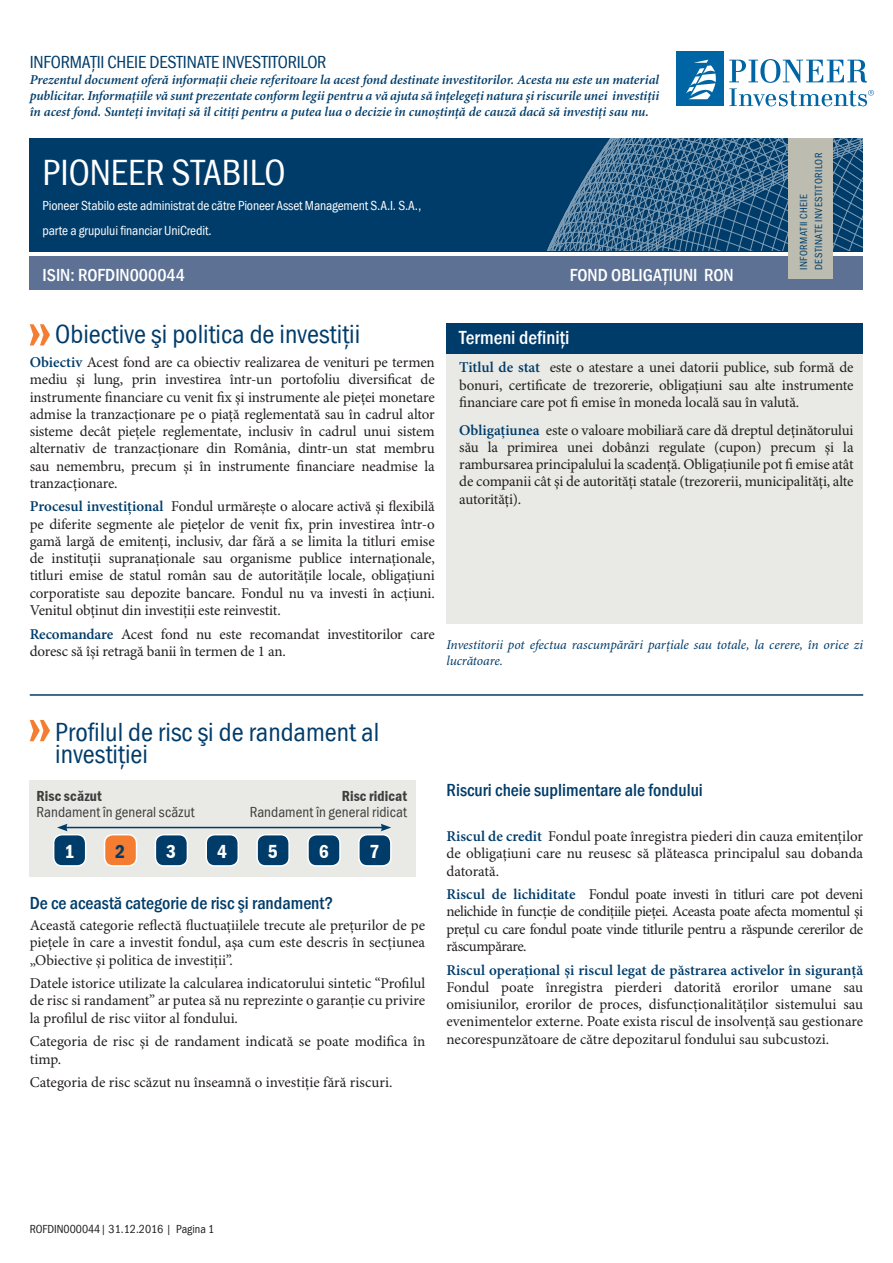
<style>
.page{position:relative;width:893px;height:1263px;background:#fff}
.page>*{position:absolute;margin:0;border:0;box-sizing:border-box;transform-origin:0 0}
.t1{font:condensed 37.5px "PI Franklin Gothic";color:#fff}
.Headings{font:condensed 27px/22.5px "PI Franklin Gothic";color:#003c6a}
.Headings-2{font:500 condensed 19.5px "PI Franklin Gothic";color:#fff}
.t2{font:600 condensed 19.5px "PI Franklin Gothic";color:#fff}
.t3{font:600 condensed 19.5px "PI Franklin Gothic";color:#003c6a}
.Small_Headings{font:500 condensed 18px "PI Franklin Gothic";color:#003c6a}
.t4{font:condensed 18px "PI Franklin Gothic";letter-spacing:-.01em;color:#003c6a}
.t5{font:500 condensed 18px "PI Franklin Gothic";color:#fff}
.Body_Copy{font:15px/17.2px "PI Minion";letter-spacing:-.01em;color:#231f20;text-align:justify}
.t6{font:condensed 15px "PI Franklin Gothic";letter-spacing:.005em;color:#3e3e3f}
.t7{font:600 condensed 15px "PI Franklin Gothic";letter-spacing:.01em;color:#3e3e3f}
.t8{font:italic 600 13.5px/16.2px "PI Minion";letter-spacing:-.005em;color:#003c6a;text-align:justify}
.t9{font:condensed 13.5px "PI Franklin Gothic";letter-spacing:-.01em;color:#fff}
.Headings-3{font:italic 13.5px/16.5px "PI Minion";letter-spacing:-.01em;color:#003c6a}
.Headings-4{font:condensed 12px "PI Franklin Gothic";color:#231f20}
.t10{font:condensed 10.5px/15px "PI Franklin Gothic";letter-spacing:.045em;color:#003c6a}
.s1{font-weight:600;color:#003c6a}
</style>
<div class="page">
<div style="left:676px;top:52px;width:48px;height:54px;background:#0065a4"></div>
<svg style="left:729px;top:59px;width:145px;height:47px"></svg>
<svg style="left:686px;top:60px;width:30px;height:39px"></svg>
<div style="left:30px;top:138px;width:833px;height:113px;background:#003c6a"></div>
<div style="left:446px;top:352px;width:417px;height:272px;background:#e9e9e5"></div>
<hr style="left:30px;top:694px;width:833px;height:2px;background:#003c6a">
<div style="left:30px;top:780px;width:386px;height:97px;background:#e9e9e5"></div>
<hr style="left:65px;top:827px;width:318px;height:1px;background:#003c6a">
<svg style="left:57px;top:824px;width:11px;height:7px"></svg>
<svg style="left:381px;top:824px;width:10px;height:7px"></svg>
<div style="left:54px;top:835px;width:32px;height:31px;background:#003c6a;border-radius:9px"></div>
<div style="left:53px;top:834px;width:33px;height:33px;border:2px solid #fff;border-radius:9px"></div>
<div style="left:155px;top:835px;width:32px;height:31px;background:#003c6a;border-radius:9px"></div>
<div style="left:155px;top:834px;width:33px;height:33px;border:2px solid #fff;border-radius:9px"></div>
<div style="left:105px;top:835px;width:32px;height:31px;background:#f47d31;border-radius:9px"></div>
<div style="left:104px;top:834px;width:33px;height:33px;border:2px solid #fff;border-radius:9px"></div>
<div style="left:206px;top:835px;width:32px;height:31px;background:#003c6a;border-radius:9px"></div>
<div style="left:205px;top:834px;width:34px;height:33px;border:2px solid #fff;border-radius:9px"></div>
<div style="left:257px;top:835px;width:32px;height:31px;background:#003c6a;border-radius:9px"></div>
<div style="left:256px;top:834px;width:34px;height:33px;border:2px solid #fff;border-radius:9px"></div>
<div style="left:308px;top:835px;width:32px;height:31px;background:#003c6a;border-radius:9px"></div>
<div style="left:307px;top:834px;width:34px;height:33px;border:2px solid #fff;border-radius:9px"></div>
<div style="left:359px;top:835px;width:32px;height:31px;background:#003c6a;border-radius:9px"></div>
<div style="left:358px;top:834px;width:34px;height:33px;border:2px solid #fff;border-radius:9px"></div>
<svg style="left:30px;top:324px;width:20px;height:21px"></svg>
<svg style="left:30px;top:720px;width:20px;height:21px"></svg>
<div style="left:446px;top:323px;width:417px;height:30px;background:#003c6a"></div>
<svg style="left:525px;top:138px;width:338px;height:114px"></svg>
<div style="left:30px;top:257px;width:833px;height:33px;background:#5d7194"></div>
<div style="left:788px;top:138px;width:45px;height:141px;background:#bcbcb0"></div>
<p class="t4" style="left:30px;top:51px;width:298px">INFORMAŢII CHEIE DESTINATE INVESTITORILOR</p>
<p class="t8" style="left:30px;top:72px;width:631px">Prezentul document oferă informaţii cheie referitoare la acest fond destinate investitorilor. Acesta nu este un material publicitar. Informaţiile vă sunt prezentate conform legii pentru a vă ajuta să înţelegeţi natura și riscurile unei investiţii în acest fond. Sunteţi invitaţi să îl citiţi pentru a putea lua o decizie în cunoștinţă de cauză dacă să investiţi sau nu.</p>
<p class="t1" style="left:43px;top:149px;width:244px">PIONEER STABILO</p>
<p class="t9" style="left:43px;top:197px;width:380px">Pioneer Stabilo este administrat de către Pioneer Asset Management S.A.I. S.A.,</p>
<p class="t9" style="left:43px;top:222px;width:171px">parte a grupului financiar UniCredit.</p>
<p class="t5" style="left:43px;top:263px;width:144px">ISIN: ROFDIN000044</p>
<p class="t5" style="left:570px;top:263px;width:165px">FOND OBLIGAŢIUNI RON</p>
<p class="t10" style="left:796px;top:270px;width:118px;rotate:-90deg">INFORMATII CHEIE<br>DESTINATE INVESTITORILOR</p>
<p class="Headings" style="left:55px;top:324px;width:307px">Obiective şi politica de investiţii</p>
<p class="Body_Copy" style="left:30px;top:354px;width:407px"><span class="s1">Obiectiv</span> Acest fond are ca obiectiv realizarea de venituri pe termen mediu şi lung, prin investirea într-un portofoliu diversificat de instrumente financiare cu venit fix şi instrumente ale pieței monetare admise la tranzacționare pe o piață reglementată sau în cadrul altor sisteme decât piețele reglementate, inclusiv în cadrul unui sistem alternativ de tranzacționare din România, dintr-un stat membru sau nemembru, precum şi în instrumente financiare neadmise la tranzacționare.</p>
<p class="Body_Copy" style="left:30px;top:499px;width:407px"><span class="s1">Procesul investițional</span> Fondul urmărește o alocare activă şi flexibilă pe diferite segmente ale piețelor de venit fix, prin investirea într-o gamă largă de emitenți, inclusiv, dar fără a se limita la titluri emise de instituții supranaționale sau organisme publice internaționale, titluri emise de statul român sau de autoritățile locale, obligațiuni corporatiste sau depozite bancare. Fondul nu va investi în acțiuni.<br>Venitul obținut din investiții este reinvestit.</p>
<p class="Body_Copy" style="left:30px;top:626px;width:406px"><span class="s1">Recomandare</span> Acest fond nu este recomandat investitorilor care doresc să îşi retragă banii în termen de 1 an.</p>
<p class="Headings-2" style="left:459px;top:325px;width:112px">Termeni definiţi</p>
<p class="Body_Copy" style="left:459px;top:359px;width:396px"><span class="s1">Titlul de stat</span> este o atestare a unei datorii publice, sub formă de bonuri, certificate de trezorerie, obligațiuni sau alte instrumente financiare care pot fi emise în moneda locală sau în valută.</p>
<p class="Body_Copy" style="left:459px;top:422px;width:396px"><span class="s1">Obligațiunea</span> este o valoare mobiliară care dă dreptul deținătorului său la primirea unei dobânzi regulate (cupon) precum şi la rambursarea principalului la scadență. Obligațiunile pot fi emise atât de companii cât şi de autorități statale (trezorerii, municipalități, alte autorități).</p>
<p class="Headings-3" style="left:446px;top:637px;width:418px">Investitorii pot efectua rascumpărări parțiale sau totale, la cerere, în orice zi lucrătoare.</p>
<p class="Headings" style="left:55px;top:721px;width:325px">Profilul de risc şi de randament al investiţiei</p>
<p class="t7" style="left:37px;top:787px;width:67px">Risc scăzut</p>
<p class="t7" style="left:342px;top:787px;width:67px">Risc ridicat</p>
<p class="t6" style="left:37px;top:803px;width:160px">Randament în general scăzut</p>
<p class="t6" style="left:250px;top:803px;width:159px">Randament în general ridicat</p>
<p class="t2" style="left:64px;top:840px;width:11px">1</p>
<p class="t3" style="left:115px;top:840px;width:11px">2</p>
<p class="t2" style="left:166px;top:840px;width:11px">3</p>
<p class="t2" style="left:217px;top:840px;width:11px">4</p>
<p class="t2" style="left:268px;top:840px;width:11px">5</p>
<p class="t2" style="left:319px;top:840px;width:11px">6</p>
<p class="t2" style="left:370px;top:840px;width:11px">7</p>
<p class="Small_Headings" style="left:30px;top:891px;width:305px">De ce această categorie de risc şi randament?</p>
<p class="Body_Copy" style="left:30px;top:917px;width:397px">Această categorie reflectă fluctuaţiilele trecute ale preţurilor de pe pieţele în care a investit fondul, aşa cum este descris în secțiunea „Obiective şi politica de investiţii”.</p>
<p class="Body_Copy" style="left:30px;top:975px;width:397px">Datele istorice utilizate la calcularea indicatorului sintetic “Profilul de risc si randament” ar putea să nu reprezinte o garanție cu privire la profilul de risc viitor al fondului.</p>
<p class="Body_Copy" style="left:30px;top:1033px;width:397px">Categoria de risc şi de randament indicată se poate modifica în timp.</p>
<p class="Body_Copy" style="left:30px;top:1074px;width:364px">Categoria de risc scăzut nu înseamnă o investiție fără riscuri.</p>
<p class="Small_Headings" style="left:446px;top:778px;width:258px">Riscuri cheie suplimentare ale fondului</p>
<p class="Body_Copy" style="left:446px;top:828px;width:418px"><span class="s1">Riscul de credit</span> Fondul poate înregistra piederi din cauza emitenților de obligațiuni care nu reusesc să plăteasca principalul sau dobanda datorată.</p>
<p class="Body_Copy" style="left:446px;top:886px;width:418px"><span class="s1">Riscul de lichiditate</span> Fondul poate investi în titluri care pot deveni nelichide în funcţie de condiţiile pieţei. Aceasta poate afecta momentul şi preţul cu care fondul poate vinde titlurile pentru a răspunde cererilor de răscumpărare.</p>
<p class="Body_Copy" style="left:446px;top:962px;width:418px"><span class="s1">Riscul operaţional şi riscul legat de păstrarea activelor în siguranță </span>Fondul poate înregistra pierderi datorită erorilor umane sau omisiunilor, erorilor de proces, disfuncţionalităţilor sistemului sau evenimentelor externe. Poate exista riscul de insolvenţă sau gestionare necorespunzătoare de către depozitarul fondului sau subcustozi.</p>
<p class="Headings-4" style="left:30px;top:1222px;width:186px">ROFDIN000044| 31.12.2016 | Pagina 1</p>
</div>
